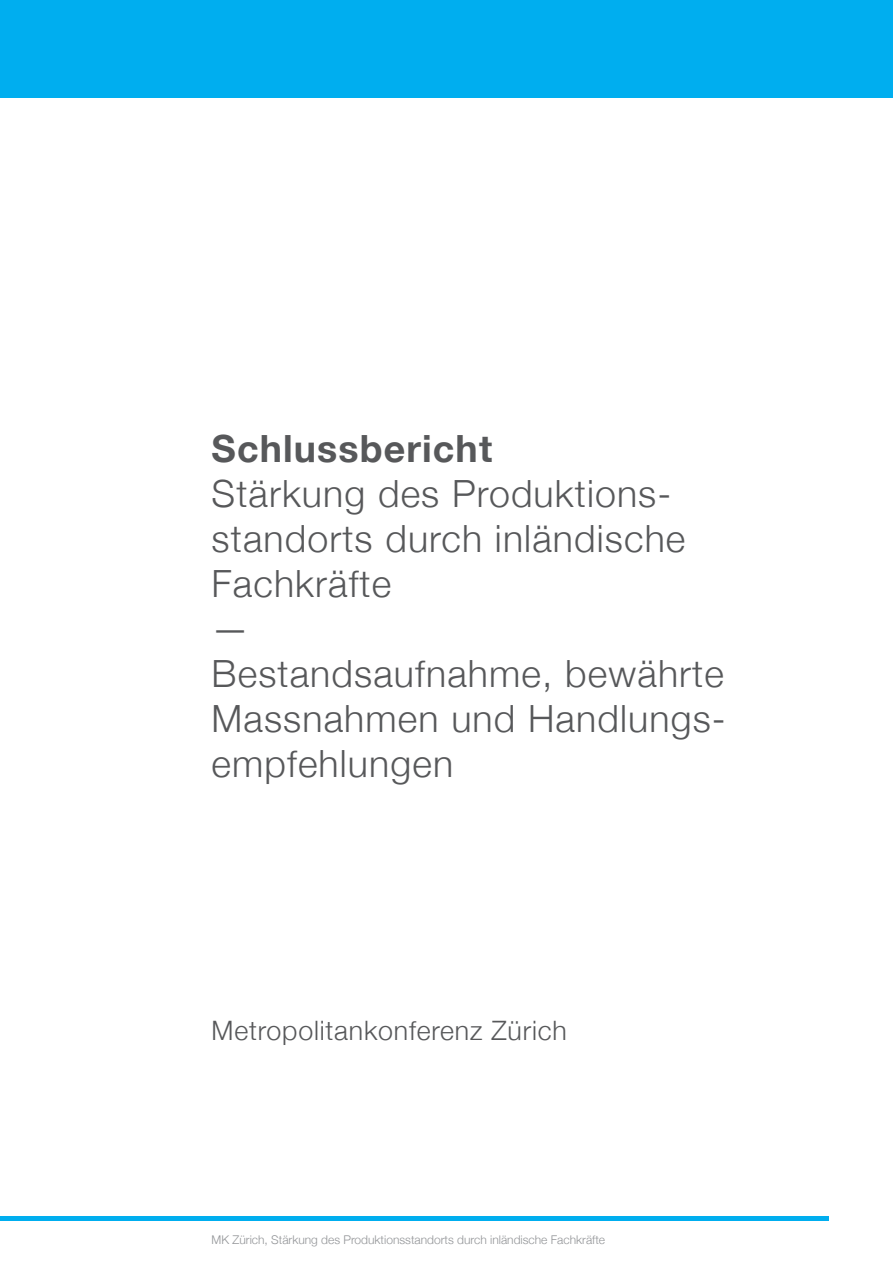
<style>
.page{position:relative;width:893px;height:1263px;background:#fff}
.page>*{position:absolute;margin:0;border:0;box-sizing:border-box;transform-origin:0 0}
.t1{font:300 37.5px/45px "Helvetica Neue";letter-spacing:.03em;color:#57585a}
.t2{font:700 37.5px "Helvetica Neue";letter-spacing:.03em;color:#57585a}
.t3{font:300 26.7px "Helvetica Neue";letter-spacing:.03em;color:#57585a}
.t4{font:300 12px "Helvetica Neue";color:#939598}
</style>
<div class="page">
<hr style="left:0;top:1216px;width:829px;height:4px;background:#00aeef">
<div style="left:0;top:0;width:893px;height:97px;background:#00aeef"></div>
<p class="t2" style="left:212px;top:419px;width:282px">Schlussbericht</p>
<p class="t1" style="left:212px;top:468px;width:516px">Stärkung des Produktions&shy;standorts durch inländische<br>Fachkräfte<br>—<br>Bestandsaufnahme, bewährte<br>Massnahmen und Handlungs&shy;empfehlungen</p>
<p class="t3" style="left:212px;top:1009px;width:357px">Metropolitankonferenz Zürich</p>
<p class="t4" style="left:212px;top:1230px;width:395px">MK Zürich, Stärkung des Produktionsstandorts durch inländische Fachkräfte</p>
</div>
